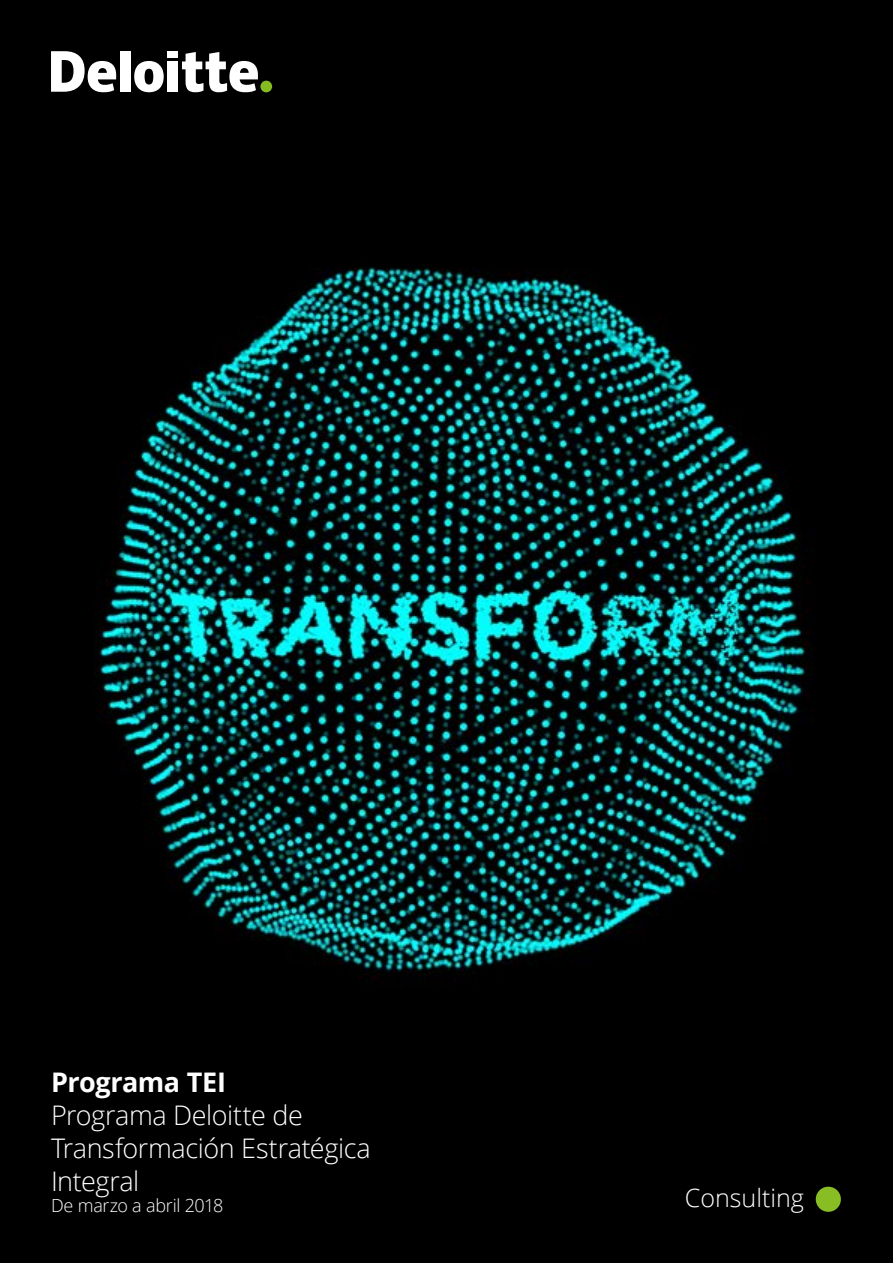
<style>
.page{position:relative;width:893px;height:1263px;background:#000}
.page>*{position:absolute;margin:0;border:0;box-sizing:border-box;transform-origin:0 0}
.t1{font:300 27px/33px "Open Sans";letter-spacing:-.015em;color:#fff}
.t2{font:700 27px "Open Sans";letter-spacing:-.015em;color:#fff}
.t3{font:300 25.05px "Open Sans";color:#fff}
.t4{font:300 18px "Open Sans";letter-spacing:-.015em;color:#fff}
</style>
<div class="page">
<div style="left:260px;top:81px;width:12px;height:11px;background:#85bc22;border-radius:50%"></div>
<div style="left:120px;top:51px;width:10px;height:41px;background:#fff"></div>
<svg style="left:134px;top:61px;width:30px;height:31px"></svg>
<div style="left:168px;top:61px;width:10px;height:31px;background:#fff"></div>
<div style="left:168px;top:51px;width:10px;height:7px;background:#fff"></div>
<svg style="left:182px;top:52px;width:76px;height:40px"></svg>
<svg style="left:51px;top:51px;width:65px;height:41px"></svg>
<div style="left:816px;top:1187px;width:25px;height:25px;background:#88bd24;border-radius:50%"></div>
<img style="left:0;top:126px;width:893px;height:988px">
<p class="t2" style="left:51px;top:1063px;width:176px">Programa TEI</p>
<p class="t1" style="left:51px;top:1098px;width:321px">Programa Deloitte de<br>Transformación Estratégica<br>Integral</p>
<p class="t4" style="left:51px;top:1193px;width:174px">De marzo a abril 2018</p>
<p class="t3" style="left:685px;top:1180px;width:121px">Consulting</p>
</div>
